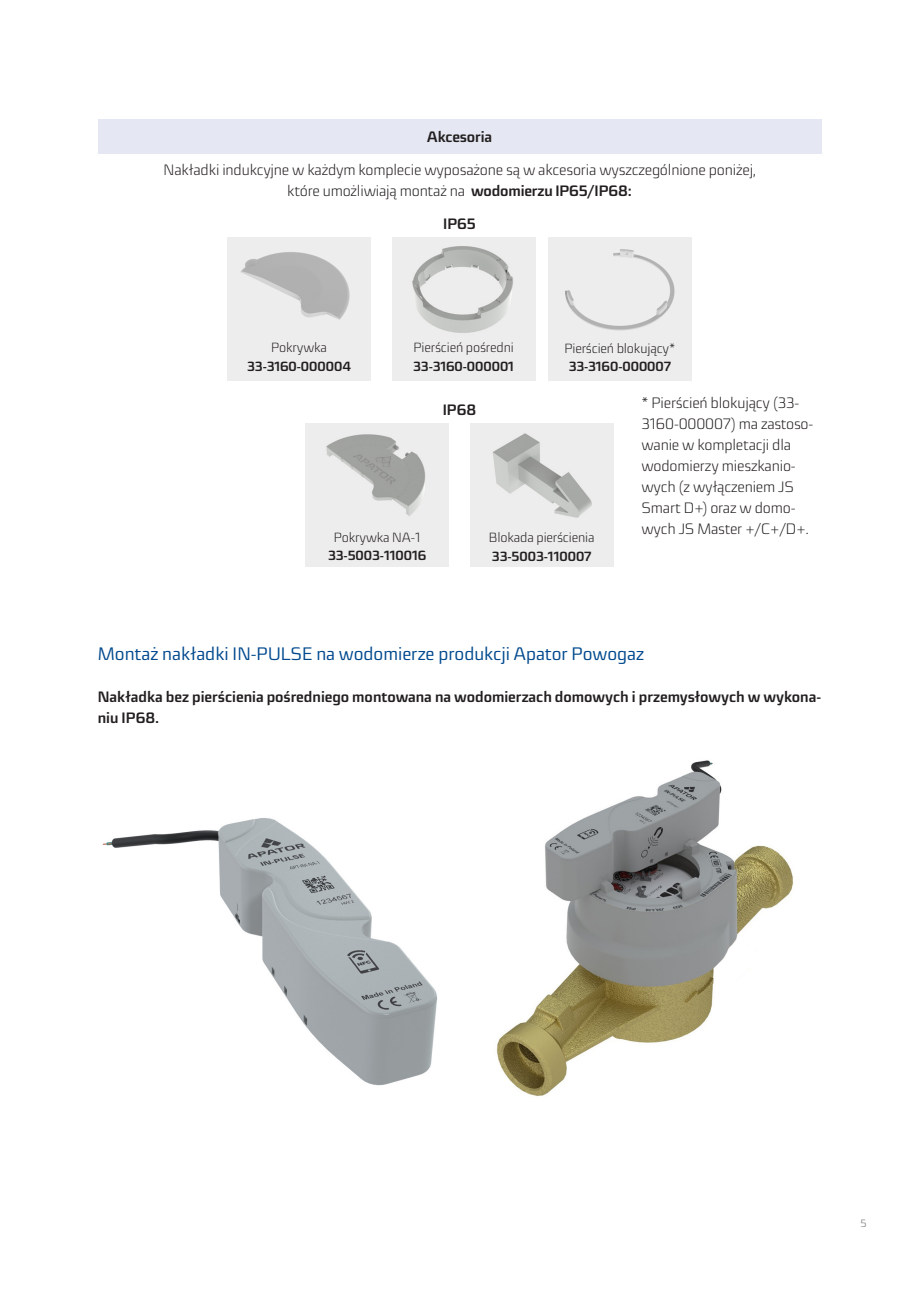
<style>
.page{position:relative;width:919px;height:1289px;background:#fff}
.page>*{position:absolute;margin:0;border:0;box-sizing:border-box;transform-origin:0 0}
._02_Tekst{font:18px "Sica";color:#01498e}
._02_Tekst-2{font:300 15px/21px "Sica";letter-spacing:-.01em;color:#231f20}
._02_Tekst-3{font:700 15px/21px "Sica";color:#231f20}
._02_Tekst-4{font:300 13.2px "Sica";letter-spacing:-.01em;color:#231f20}
._02_Tekst-5{font:700 13.2px "Sica";letter-spacing:-.01em;color:#231f20}
.t1{font:300 10.5px "Sica";color:#6c6d70}
.s1{font-weight:700}
</style>
<div class="page">
<img style="left:496px;top:760px;width:298px;height:336px">
<img style="left:102px;top:818px;width:336px;height:268px">
<div style="left:98px;top:119px;width:723px;height:34px;background:#e5e8f2"></div>
<div style="left:548px;top:237px;width:143px;height:143px;background:#ededed"></div>
<img style="left:227px;top:237px;width:143px;height:143px">
<img style="left:305px;top:424px;width:143px;height:143px">
<img style="left:470px;top:424px;width:143px;height:143px">
<img style="left:392px;top:237px;width:143px;height:143px">
<p class="_02_Tekst-3" style="left:427px;top:126px;width:67px">Akcesoria</p>
<p class="_02_Tekst-2" style="left:163px;top:159px;width:594px">Nakładki indukcyjne w każdym komplecie wyposażone są w akcesoria wyszczególnione poniżej,</p>
<p class="_02_Tekst-2" style="left:287px;top:180px;width:346px">które umożliwiają montaż na <span class="s1">wodomierzu IP65/IP68:</span></p>
<p class="_02_Tekst-3" style="left:443px;top:213px;width:34px">IP65</p>
<p class="_02_Tekst-4" style="left:271px;top:338px;width:57px">Pokrywka</p>
<p class="_02_Tekst-5" style="left:247px;top:356px;width:105px">33-3160-000004</p>
<p class="_02_Tekst-4" style="left:413px;top:338px;width:102px">Pierścień pośredni</p>
<p class="_02_Tekst-5" style="left:413px;top:356px;width:102px">33-3160-000001</p>
<p class="_02_Tekst-4" style="left:564px;top:339px;width:112px">Pierścień blokujący*</p>
<p class="_02_Tekst-5" style="left:568px;top:357px;width:104px">33-3160-000007</p>
<p class="_02_Tekst-2" style="left:641px;top:392px;width:173px">* Pierścień blokujący (33-<br>3160-000007) ma zastoso&shy;wanie w kompletacji dla wodomierzy mieszkanio&shy;wych (z wyłączeniem JS<br>Smart D+) oraz w domo&shy;wych JS Master +/C+/D+.</p>
<p class="_02_Tekst-3" style="left:443px;top:398px;width:35px">IP68</p>
<p class="_02_Tekst-4" style="left:334px;top:527px;width:88px">Pokrywka NA-1</p>
<p class="_02_Tekst-5" style="left:328px;top:545px;width:100px">33-5003-110016</p>
<p class="_02_Tekst-4" style="left:489px;top:528px;width:107px">Blokada pierścienia</p>
<p class="_02_Tekst-5" style="left:492px;top:546px;width:101px">33-5003-110007</p>
<p class="_02_Tekst" style="left:98px;top:640px;width:547px">Montaż nakładki IN-PULSE na wodomierze produkcji Apator Powogaz</p>
<p class="_02_Tekst-3" style="left:98px;top:686px;width:724px">Nakładka bez pierścienia pośredniego montowana na wodomierzach domowych i przemysłowych w wykona&shy;niu IP68.</p>
<p class="t1" style="left:860px;top:1215px;width:8px">5</p>
</div>
